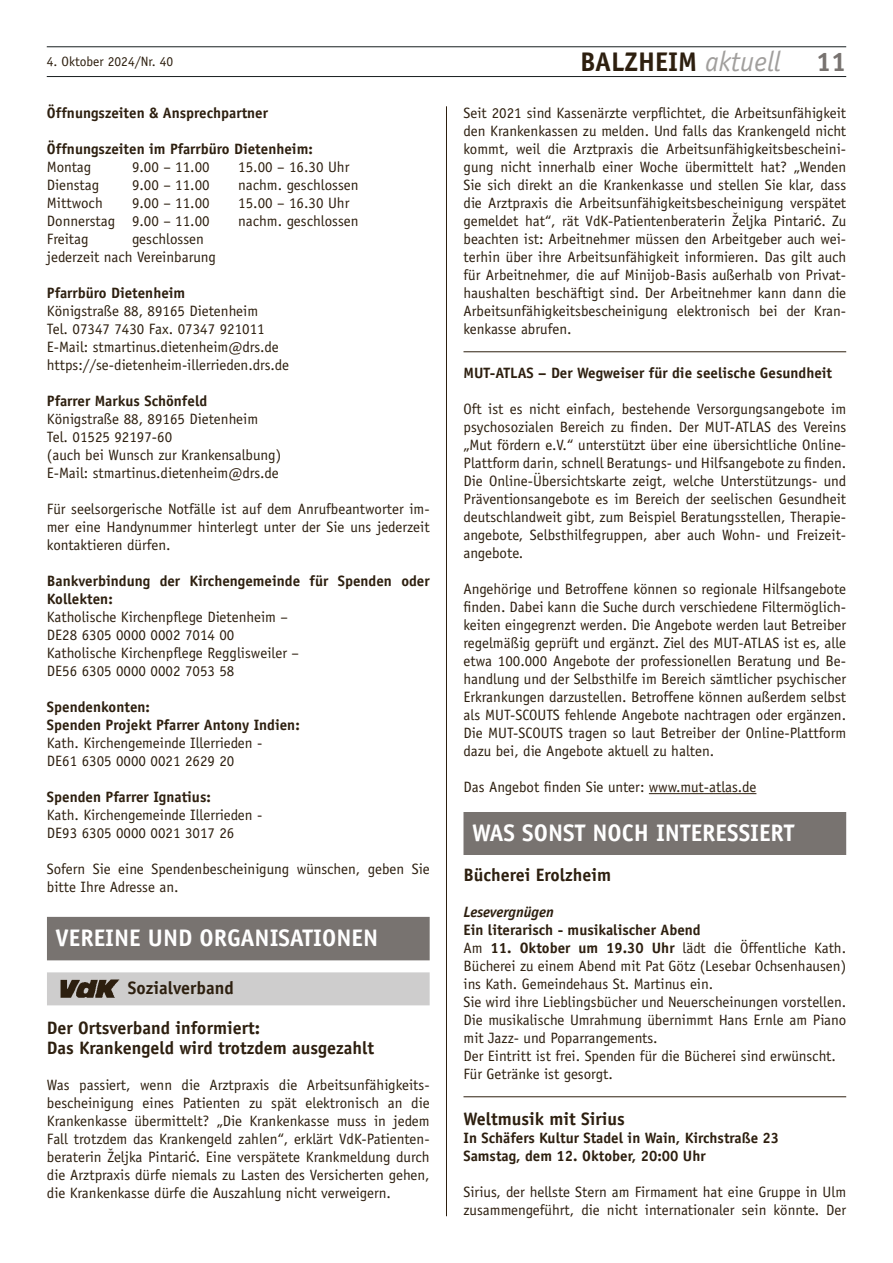
<style>
.page{position:relative;width:893px;height:1263px;background:#fff}
.page>*{position:absolute;margin:0;border:0;box-sizing:border-box;transform-origin:0 0}
.t1{font:700 27px "Officina Sans";color:#2d1f0f}
.t2{font:700 27px "Officina Sans";color:#787370}
.t3{font:700 24px "Officina Sans";color:#fff}
.t4{font:700 18px/19.5px "Officina Sans";color:#2d1f0f}
.t5{font:15px/18px "Officina Sans";color:#2d1f0f}
.t6{font:700 15px/18px "Officina Sans";color:#2d1f0f}
.t7{font:italic 700 15px "Officina Sans";color:#2d1f0f}
.t8{font:13.5px "Officina Sans";color:#2d1f0f}
.s1{font-weight:400;font-style:italic;font-size:28.35px;color:#a19f9d}
.s2{font-family:"Arial"}
.s3{font-weight:700}
</style>
<div class="page">
<hr style="left:47px;top:76px;width:799px;height:1px;background:#171d1f">
<hr style="left:47px;top:47px;width:799px;height:1px;background:#171d1f">
<hr style="left:446px;top:106px;width:1px;height:1110px;background:#2d1f0f">
<hr style="left:463px;top:351px;width:383px;height:1px;background:#2d1f0f">
<hr style="left:649px;top:793px;width:107px;height:1px;background:#2d1f0f">
<hr style="left:463px;top:1096px;width:383px;height:1px;background:#2d1f0f">
<div style="left:463px;top:812px;width:383px;height:43px;background:#787370"></div>
<div style="left:47px;top:917px;width:383px;height:43px;background:#787370"></div>
<div style="left:47px;top:972px;width:383px;height:33px;background:#cecdcd"></div>
<img style="left:60px;top:979px;width:59px;height:19px">
<h1 class="t1" style="left:580px;top:45px;width:202px">BALZHEIM <span class="s1">aktuell</span></h1>
<p class="t8" style="left:47px;top:53px;width:128px">4. Oktober 2024/Nr. 40</p>
<h1 class="t2" style="left:816px;top:45px;width:32px">11</h1>
<p class="t5" style="left:463px;top:104px;width:384px;text-align:justify">Seit 2021 sind Kassenärzte verpflichtet, die Arbeitsunfähigkeit den Krankenkassen zu melden. Und falls das Krankengeld nicht kommt, weil die Arztpraxis die Arbeitsunfähigkeitsbescheini&shy;gung nicht innerhalb einer Woche übermittelt hat? „Wenden Sie sich direkt an die Krankenkasse und stellen Sie klar, dass die Arztpraxis die Arbeitsunfähigkeitsbescheinigung verspätet gemeldet hat“, rät VdK-Patientenberaterin Željka Pintari<span class="s2">ć</span>. Zu beachten ist: Arbeitnehmer müssen den Arbeitgeber auch wei&shy;terhin über ihre Arbeitsunfähigkeit informieren. Das gilt auch für Arbeitnehmer, die auf Minijob-Basis außerhalb von Privat&shy;haushalten beschäftigt sind. Der Arbeitnehmer kann dann die Arbeitsunfähigkeitsbescheinigung elektronisch bei der Kran&shy;kenkasse abrufen.</p>
<p class="t6" style="left:463px;top:364px;width:370px">MUT-ATLAS – Der Wegweiser für die seelische Gesundheit</p>
<p class="t5" style="left:463px;top:400px;width:384px;text-align:justify">Oft ist es nicht einfach, bestehende Versorgungsangebote im psychosozialen Bereich zu finden. Der MUT-ATLAS des Vereins „Mut fördern e.V.“ unterstützt über eine übersichtliche Online-Plattform darin, schnell Beratungs- und Hilfsangebote zu finden.<br>Die Online-Übersichtskarte zeigt, welche Unterstützungs- und Präventionsangebote es im Bereich der seelischen Gesundheit deutschlandweit gibt, zum Beispiel Beratungsstellen, Therapie&shy;angebote, Selbsthilfegruppen, aber auch Wohn- und Freizeit&shy;angebote.</p>
<p class="t5" style="left:463px;top:580px;width:384px;text-align:justify">Angehörige und Betroffene können so regionale Hilfsangebote finden. Dabei kann die Suche durch verschiedene Filtermöglich&shy;keiten eingegrenzt werden. Die Angebote werden laut Betreiber regelmäßig geprüft und ergänzt. Ziel des MUT-ATLAS ist es, alle etwa 100.000 Angebote der professionellen Beratung und Be&shy;handlung und der Selbsthilfe im Bereich sämtlicher psychischer Erkrankungen darzustellen. Betroffene können außerdem selbst als MUT-SCOUTS fehlende Angebote nachtragen oder ergänzen.<br>Die MUT-SCOUTS tragen so laut Betreiber der Online-Plattform dazu bei, die Angebote aktuell zu halten.</p>
<p class="t5" style="left:463px;top:778px;width:294px">Das Angebot finden Sie unter: www.mut-atlas.de</p>
<h2 class="t3" style="left:472px;top:817px;width:324px">WAS SONST NOCH INTERESSIERT</h2>
<p class="t4" style="left:463px;top:864px;width:149px">Bücherei Erolzheim</p>
<p class="t7" style="left:463px;top:902px;width:92px">Lesevergnügen</p>
<p class="t5" style="left:463px;top:920px;width:384px"><span class="s3">Ein literarisch - musikalischer Abend<br></span>Am <span class="s3">11. Oktober um 19.30 Uhr</span> lädt die Öffentliche Kath.<br>Bücherei zu einem Abend mit Pat Götz (Lesebar Ochsenhausen) ins Kath. Gemeindehaus St. Martinus ein.<br>Sie wird ihre Lieblingsbücher und Neuerscheinungen vorstellen.<br>Die musikalische Umrahmung übernimmt Hans Ernle am Piano mit Jazz- und Poparrangements.<br>Der Eintritt ist frei. Spenden für die Bücherei sind erwünscht.<br>Für Getränke ist gesorgt.</p>
<p class="t4" style="left:463px;top:1108px;width:163px">Weltmusik mit Sirius</p>
<p class="t6" style="left:463px;top:1128px;width:317px">In Schäfers Kultur Stadel in Wain, Kirchstraße 23<br>Samstag, dem 12. Oktober, 20:00 Uhr</p>
<p class="t5" style="left:463px;top:1182px;width:384px">Sirius, der hellste Stern am Firmament hat eine Gruppe in Ulm zusammengeführt, die nicht internationaler sein könnte. Der</p>
<p class="t6" style="left:47px;top:104px;width:223px">Öffnungszeiten &amp; Ansprechpartner</p>
<p class="t6" style="left:47px;top:140px;width:267px">Öffnungszeiten im Pfarrbüro Dietenheim:</p>
<p class="t5" style="left:47px;top:158px;width:46px">Montag</p>
<p class="t5" style="left:132px;top:158px;width:79px">9.00 – 11.00</p>
<p class="t5" style="left:238px;top:158px;width:113px">15.00 – 16.30 Uhr</p>
<p class="t5" style="left:47px;top:176px;width:54px">Dienstag</p>
<p class="t5" style="left:132px;top:176px;width:79px">9.00 – 11.00</p>
<p class="t5" style="left:238px;top:176px;width:122px">nachm. geschlossen</p>
<p class="t5" style="left:47px;top:194px;width:57px">Mittwoch</p>
<p class="t5" style="left:132px;top:194px;width:79px">9.00 – 11.00</p>
<p class="t5" style="left:238px;top:194px;width:113px">15.00 – 16.30 Uhr</p>
<p class="t5" style="left:47px;top:212px;width:164px">Donnerstag 9.00 – 11.00</p>
<p class="t5" style="left:238px;top:212px;width:122px">nachm. geschlossen</p>
<p class="t5" style="left:47px;top:230px;width:43px">Freitag</p>
<p class="t5" style="left:47px;top:230px;width:170px;text-indent:85px">geschlossen jederzeit nach Vereinbarung</p>
<p class="t6" style="left:47px;top:284px;width:140px">Pfarrbüro Dietenheim</p>
<p class="t5" style="left:47px;top:302px;width:244px">Königstraße 88, 89165 Dietenheim<br>Tel. 07347 7430 Fax. 07347 921011<br>E-Mail: stmartinus.dietenheim@drs.de https://se-dietenheim-illerrieden.drs.de</p>
<p class="t6" style="left:47px;top:392px;width:162px">Pfarrer Markus Schönfeld</p>
<p class="t5" style="left:47px;top:410px;width:236px">Königstraße 88, 89165 Dietenheim Tel. 01525 92197-60<br>(auch bei Wunsch zur Krankensalbung)<br>E-Mail: stmartinus.dietenheim@drs.de</p>
<p class="t5" style="left:47px;top:500px;width:384px;text-align:justify">Für seelsorgerische Notfälle ist auf dem Anrufbeantworter im&shy;mer eine Handynummer hinterlegt unter der Sie uns jederzeit kontaktieren dürfen.</p>
<p class="t6" style="left:47px;top:572px;width:384px">Bankverbindung der Kirchengemeinde für Spenden oder<br>Kollekten:</p>
<p class="t5" style="left:47px;top:608px;width:254px">Katholische Kirchenpflege Dietenheim – DE28 6305 0000 0002 7014 00<br>Katholische Kirchenpflege Regglisweiler – DE56 6305 0000 0002 7053 58</p>
<p class="t6" style="left:47px;top:698px;width:254px">Spendenkonten:<br>Spenden Projekt Pfarrer Antony Indien:</p>
<p class="t5" style="left:47px;top:734px;width:217px">Kath. Kirchengemeinde Illerrieden -<br>DE61 6305 0000 0021 2629 20</p>
<p class="t6" style="left:47px;top:788px;width:165px">Spenden Pfarrer Ignatius:</p>
<p class="t5" style="left:47px;top:806px;width:217px">Kath. Kirchengemeinde Illerrieden -<br>DE93 6305 0000 0021 3017 26</p>
<p class="t5" style="left:47px;top:860px;width:384px">Sofern Sie eine Spendenbescheinigung wünschen, geben Sie bitte Ihre Adresse an.</p>
<h2 class="t3" style="left:55px;top:923px;width:324px">VEREINE UND ORGANISATIONEN</h2>
<p class="t4" style="left:128px;top:978px;width:108px">Sozialverband</p>
<p class="t4" style="left:47px;top:1018px;width:329px">Der Ortsverband informiert:<br>Das Krankengeld wird trotzdem ausgezahlt</p>
<p class="t5" style="left:47px;top:1076px;width:384px;text-align:justify">Was passiert, wenn die Arztpraxis die Arbeitsunfähigkeits&shy;bescheinigung eines Patienten zu spät elektronisch an die Krankenkasse übermittelt? „Die Krankenkasse muss in jedem Fall trotzdem das Krankengeld zahlen“, erklärt VdK-Patienten&shy;beraterin Željka Pintari<span class="s2">ć</span>. Eine verspätete Krankmeldung durch die Arztpraxis dürfe niemals zu Lasten des Versicherten gehen, die Krankenkasse dürfe die Auszahlung nicht verweigern.</p>
</div>
